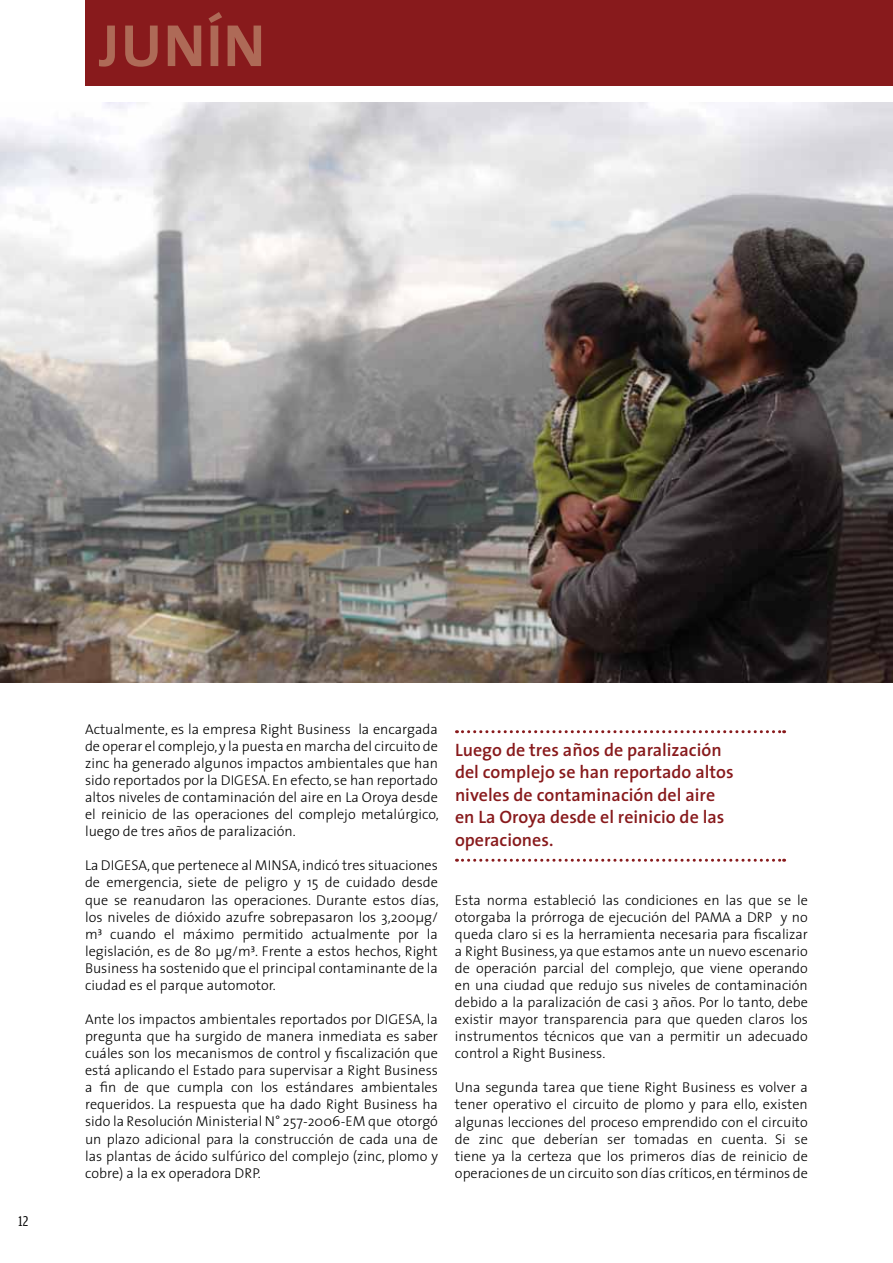
<style>
.page{position:relative;width:893px;height:1263px;background:#fff}
.page>*{position:absolute;margin:0;border:0;box-sizing:border-box;transform-origin:0 0}
.t1{font:700 60px "The Sans";color:#ae6a57}
.t2{font:600 18px/22.5px "The Sans";color:#881a1c}
.t3{font:15px "Amplitude Cond";color:#000}
.t4{font:300 14.25px/17.1px "The Sans";color:#000;text-align:justify}
</style>
<div class="page">
<div style="left:85px;top:0;width:808px;height:85px;background:#881a1c"></div>
<img style="left:0;top:102px;width:893px;height:580px">
<svg style="left:456px;top:730px;width:329px;height:3px"></svg>
<svg style="left:456px;top:859px;width:329px;height:3px"></svg>
<h1 class="t1" style="left:99px;top:-5px;width:159px">JUNÍN</h1>
<p class="t3" style="left:18px;top:1213px;width:12px">12</p>
<p class="t4" style="left:85px;top:720px;width:355px">Actualmente, es la empresa Right Business la encargada de operar el complejo, y la puesta en marcha del circuito de zinc ha generado algunos impactos ambientales que han sido reportados por la DIGESA. En efecto, se han reportado altos niveles de contaminación del aire en La Oroya desde el reinicio de las operaciones del complejo metalúrgico, luego de tres años de paralización.</p>
<p class="t4" style="left:85px;top:856px;width:355px">La DIGESA, que pertenece al MINSA, indicó tres situaciones de emergencia, siete de peligro y 15 de cuidado desde que se reanudaron las operaciones. Durante estos días, los niveles de dióxido azufre sobrepasaron los 3,200µg/ m³ cuando el máximo permitido actualmente por la legislación, es de 80 µg/m³. Frente a estos hechos, Right Business ha sostenido que el principal contaminante de la ciudad es el parque automotor.</p>
<p class="t4" style="left:85px;top:1010px;width:354px">Ante los impactos ambientales reportados por DIGESA, la pregunta que ha surgido de manera inmediata es saber cuáles son los mecanismos de control y fiscalización que está aplicando el Estado para supervisar a Right Business a fin de que cumpla con los estándares ambientales requeridos. La respuesta que ha dado Right Business ha sido la Resolución Ministerial N° 257-2006-EM que otorgó un plazo adicional para la construcción de cada una de las plantas de ácido sulfúrico del complejo (zinc, plomo y cobre) a la ex operadora DRP.</p>
<p class="t2" style="left:455px;top:738px;width:280px">Luego de tres años de paralización del complejo se han reportado altos niveles de contaminación del aire en La Oroya desde el reinicio de las operaciones.</p>
<p class="t4" style="left:455px;top:891px;width:354px">Esta norma estableció las condiciones en las que se le otorgaba la prórroga de ejecución del PAMA a DRP y no queda claro si es la herramienta necesaria para fiscalizar a Right Business, ya que estamos ante un nuevo escenario de operación parcial del complejo, que viene operando en una ciudad que redujo sus niveles de contaminación debido a la paralización de casi 3 años. Por lo tanto, debe existir mayor transparencia para que queden claros los instrumentos técnicos que van a permitir un adecuado control a Right Business.</p>
<p class="t4" style="left:455px;top:1078px;width:354px">Una segunda tarea que tiene Right Business es volver a tener operativo el circuito de plomo y para ello, existen algunas lecciones del proceso emprendido con el circuito de zinc que deberían ser tomadas en cuenta. Si se tiene ya la certeza que los primeros días de reinicio de operaciones de un circuito son días críticos, en términos de</p>
</div>
